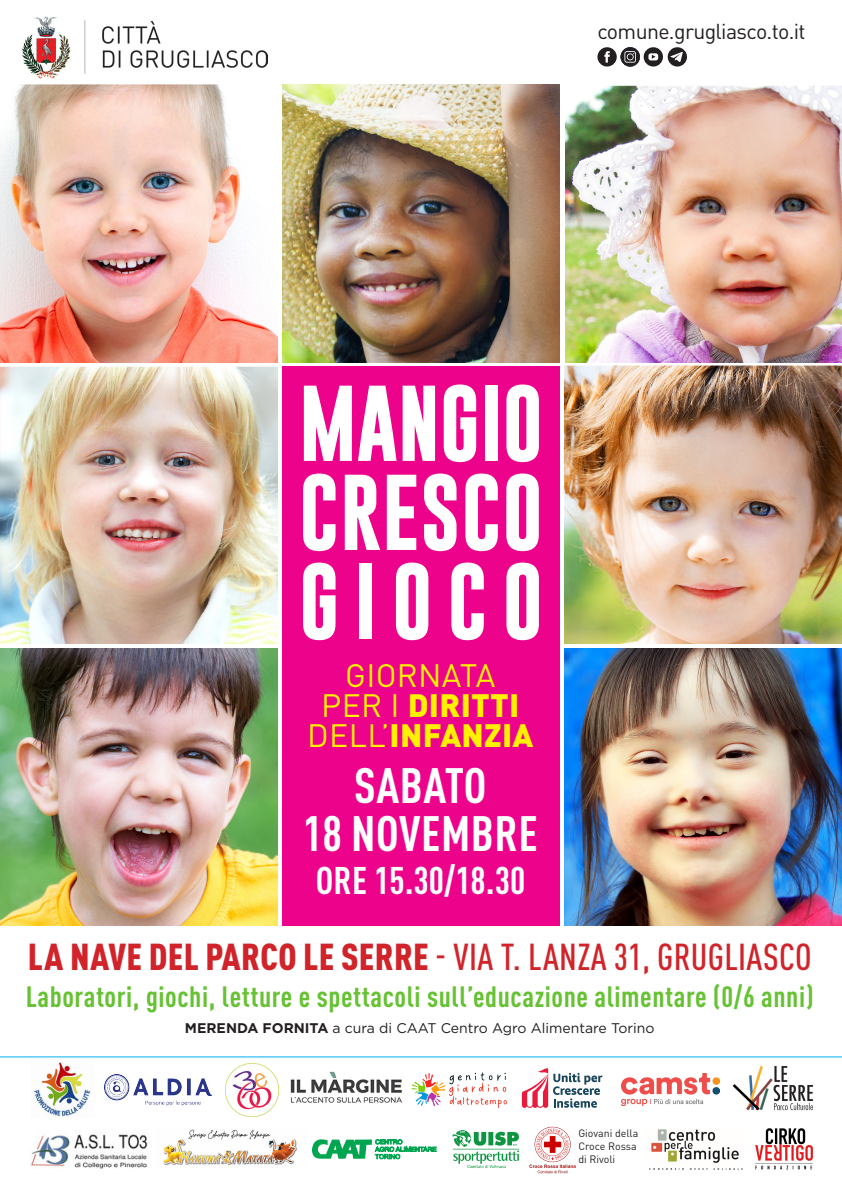
<style>
.page{position:relative;width:842px;height:1191px;background:#fff}
.page>*{position:absolute;margin:0;border:0;box-sizing:border-box;transform-origin:0 0}
.t1{font:700 77px "Gobold";letter-spacing:.01em;color:#fff}
.t2{font:700 condensed 49px "DIN Pro";letter-spacing:.01em;color:#fff}
.t3{font:700 condensed 38px "DIN Pro";color:#fff}
.t4{font:500 condensed 37px "DIN Pro";letter-spacing:.01em;color:#d1232a}
.t5{font:900 32px "DIN Pro";letter-spacing:.01em;color:#fff101}
.t6{font:32px "DIN Pro";letter-spacing:.01em;color:#fff101}
.t7{font:700 condensed 29px "DIN Pro";letter-spacing:.02em;color:#66c233}
.t8{font:21.3px "DIN Pro";letter-spacing:-.03em;color:#231f20}
.t9{font:14px "Gotham";color:#231f20}
.t10{font:10.6px "DIN Pro";color:#231f20}
.s1{font-weight:400}
.s2{font-weight:900}
.s3{font-weight:700}
</style>
<div class="page">
<div style="left:282px;top:648px;width:278px;height:278px;background:#ed028c"></div>
<div style="left:282px;top:366px;width:278px;height:325px;background:#ed028c"></div>
<img style="left:22px;top:16px;width:246px;height:62px">
<div style="left:597px;top:47px;width:20px;height:20px;background:#231f20;border-radius:50%"></div>
<svg style="left:604px;top:51px;width:6px;height:12px"></svg>
<svg style="left:620px;top:47px;width:20px;height:19px"></svg>
<svg style="left:624px;top:51px;width:12px;height:12px"></svg>
<svg style="left:644px;top:47px;width:19px;height:20px"></svg>
<svg style="left:648px;top:53px;width:10px;height:7px"></svg>
<svg style="left:652px;top:55px;width:3px;height:4px"></svg>
<div style="left:668px;top:47px;width:19px;height:20px;background:#231f20;border-radius:50%"></div>
<svg style="left:670px;top:52px;width:13px;height:10px"></svg>
<img style="left:34px;top:1062px;width:57px;height:55px">
<img style="left:104px;top:1074px;width:109px;height:31px">
<img style="left:755px;top:1128px;width:58px;height:42px">
<img style="left:290px;top:1071px;width:113px;height:32px">
<img style="left:225px;top:1063px;width:53px;height:53px">
<svg style="left:522px;top:1068px;width:80px;height:39px"></svg>
<img style="left:31px;top:1133px;width:117px;height:36px">
<svg style="left:312px;top:1139px;width:124px;height:20px"></svg>
<img style="left:649px;top:1129px;width:94px;height:41px">
<img style="left:529px;top:1126px;width:47px;height:48px">
<img style="left:621px;top:1073px;width:98px;height:33px">
<img style="left:725px;top:1057px;width:105px;height:54px">
<img style="left:0;top:84px;width:278px;height:278px">
<img style="left:0;top:648px;width:278px;height:278px">
<img style="left:0;top:366px;width:278px;height:277px">
<img style="left:282px;top:84px;width:278px;height:278px">
<img style="left:565px;top:85px;width:277px;height:277px">
<img style="left:564px;top:648px;width:278px;height:278px">
<img style="left:564px;top:366px;width:278px;height:277px">
<hr style="left:0;top:1056px;width:842px;height:1px;background:#00aeef">
<img style="left:411px;top:1072px;width:96px;height:36px">
<img style="left:163px;top:1129px;width:134px;height:36px">
<img style="left:452px;top:1130px;width:67px;height:38px">
<p class="t8" style="left:597px;top:17px;width:210px">comune.grugliasco.to.it</p>
<p class="t1" style="left:299px;top:373px;width:246px">MANGIO</p>
<p class="t1" style="left:299px;top:462px;width:245px">CRESCO</p>
<p class="t1" style="left:299px;top:551px;width:246px">GIOCO</p>
<p class="t6" style="left:345px;top:654px;width:152px">GIORNATA</p>
<p class="t5" style="left:321px;top:684px;width:200px"><span class="s1">PER I</span> DIRITTI</p>
<p class="t5" style="left:307px;top:714px;width:228px"><span class="s1">DELL’</span>INFANZIA</p>
<p class="t2" style="left:354px;top:756px;width:134px">SABATO</p>
<p class="t2" style="left:303px;top:804px;width:236px">18 NOVEMBRE</p>
<p class="t3" style="left:316px;top:857px;width:211px">ORE 15.30/18.30</p>
<p class="t4" style="left:28px;top:934px;width:785px"><span class="s2">LA NAVE DEL PARCO LE SERRE</span> - VIA T. LANZA 31, GRUGLIASCO</p>
<p class="t7" style="left:26px;top:979px;width:789px">Laboratori, giochi, letture e spettacoli sull’educazione alimentare (0/6 anni)</p>
<p class="t9" style="left:185px;top:1019px;width:471px"><span class="s3">MERENDA FORNITA</span> a cura di CAAT Centro Agro Alimentare Torino</p>
<p class="t10" style="left:578px;top:1126px;width:62px">Giovani della</p>
<p class="t10" style="left:578px;top:1139px;width:60px">Croce Rossa</p>
<p class="t10" style="left:578px;top:1151px;width:38px">di Rivoli</p>
</div>
